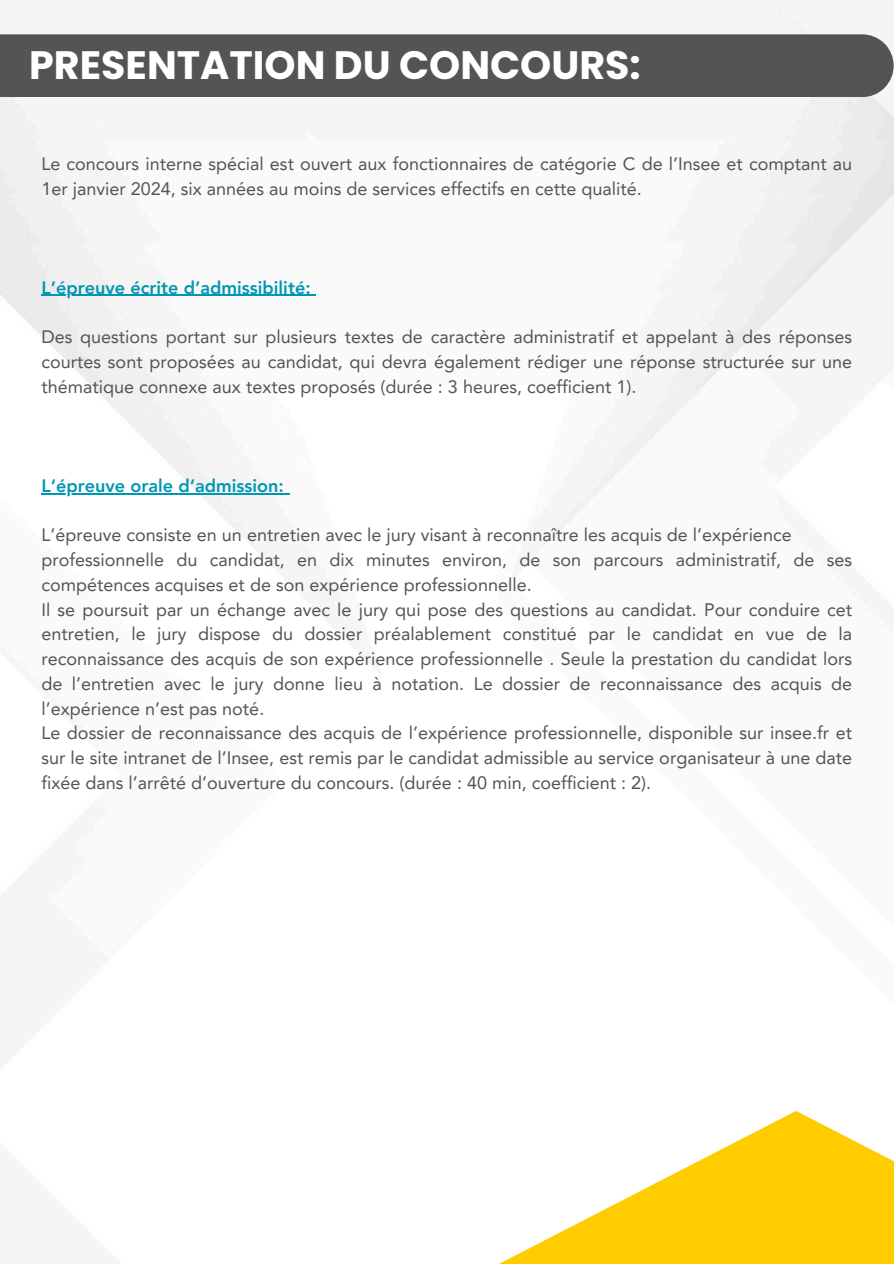
<style>
.page{position:relative;width:894px;height:1264px;background:#fff}
.page>*{position:absolute;margin:0;border:0;box-sizing:border-box;transform-origin:0 0}
.t1{font:700 39.6px "Poppins";color:#fff}
.t2{font:18px/24.8px "Avenir LT Pro";color:#545454;text-align:justify}
.t3{font:800 18px "Avenir LT Pro";color:#0097b2}
</style>
<div class="page">
<img style="left:0;top:10px;width:893px;height:890px">
<svg style="left:501px;top:1111px;width:392px;height:152px;fill:#fc0"></svg>
<div style="left:0;top:34px;width:893px;height:63px;background:#545454"></div>
<hr style="left:41px;top:295px;width:269px;height:1px;background:#0097b2">
<hr style="left:41px;top:493px;width:243px;height:1px;background:#0097b2">
<h1 class="t1" style="left:29px;top:37px;width:613px">PRESENTATION DU CONCOURS:</h1>
<p class="t2" style="left:41px;top:153px;width:812px">Le concours interne spécial est ouvert aux fonctionnaires de catégorie C de l’Insee et comptant au<br>1er janvier 2024, six années au moins de services effectifs en cette qualité.</p>
<h2 class="t3" style="left:41px;top:280px;width:271px">L’épreuve écrite d’admissibilité:</h2>
<p class="t2" style="left:41px;top:326px;width:812px">Des questions portant sur plusieurs textes de caractère administratif et appelant à des réponses courtes sont proposées au candidat, qui devra également rédiger une réponse structurée sur une thématique connexe aux textes proposés (durée : 3 heures, coefficient 1).</p>
<h2 class="t3" style="left:41px;top:478px;width:244px">L‘épreuve orale d‘admission:</h2>
<p class="t2" style="left:41px;top:524px;width:751px">L’épreuve consiste en un entretien avec le jury visant à reconnaître les acquis de l’expérience</p>
<p class="t2" style="left:41px;top:549px;width:812px">professionnelle du candidat, en dix minutes environ, de son parcours administratif, de ses compétences acquises et de son expérience professionnelle.</p>
<p class="t2" style="left:41px;top:598px;width:812px">Il se poursuit par un échange avec le jury qui pose des questions au candidat. Pour conduire cet entretien, le jury dispose du dossier préalablement constitué par le candidat en vue de la reconnaissance des acquis de son expérience professionnelle . Seule la prestation du candidat lors de l’entretien avec le jury donne lieu à notation. Le dossier de reconnaissance des acquis de l’expérience n’est pas noté.</p>
<p class="t2" style="left:41px;top:722px;width:812px">Le dossier de reconnaissance des acquis de l’expérience professionnelle, disponible sur insee.fr et sur le site intranet de l’Insee, est remis par le candidat admissible au service organisateur à une date fixée dans l’arrêté d’ouverture du concours. (durée : 40 min, coefficient : 2).</p>
</div>
